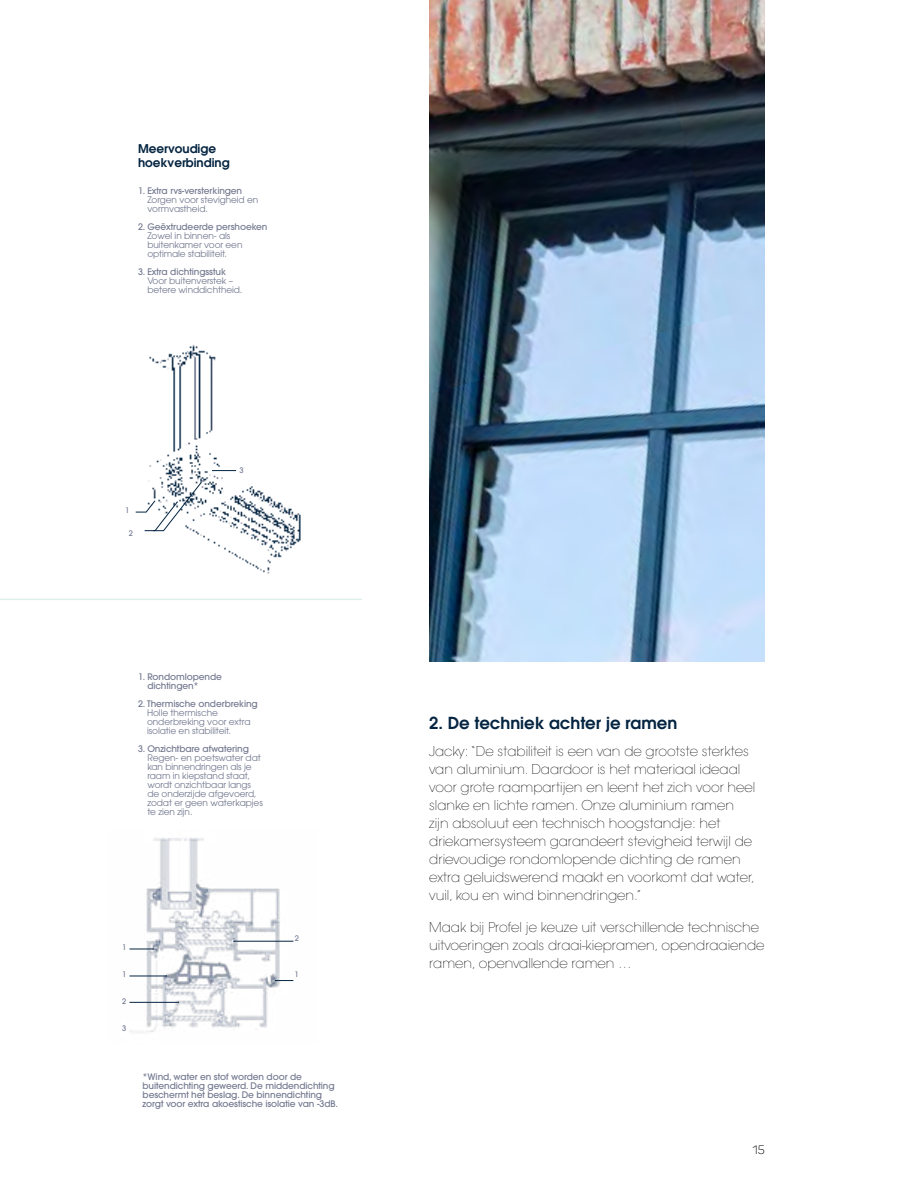
<style>
.page{position:relative;width:918px;height:1188px;background:#fff}
.page>*{position:absolute;margin:0;border:0;box-sizing:border-box;transform-origin:0 0}
.t1{font:600 16.5px "Avant Garde LT";color:#042441}
.t2{font:200 13.5px/18px "Avant Garde LT";color:#000}
.t3{font:600 12px/13.5px "Avant Garde LT";color:#042441}
.t4{font:300 12px "Panton";color:#000}
.t5{font:9px/9px "ITC Avant Garde Pro";letter-spacing:-.01em;color:#72788f}
.t6{font:500 9px/9px "ITC Avant Garde Pro";letter-spacing:-.01em;color:#72788f}
.t7{font:500 7.65px "ITC Avant Garde Pro";color:#72788f}
</style>
<div class="page">
<img style="left:429px;top:0;width:336px;height:662px">
<hr style="left:0;top:599px;width:362px;height:1px;background:#dfefea">
<img style="left:144px;top:344px;width:157px;height:230px">
<svg style="left:212px;top:470px;width:24px;height:1px"></svg>
<svg style="left:135px;top:482px;width:67px;height:49px"></svg>
<img style="left:129px;top:838px;width:165px;height:195px">
<svg style="left:129px;top:948px;width:25px;height:2px"></svg>
<svg style="left:275px;top:980px;width:18px;height:1px"></svg>
<hr style="left:234px;top:941px;width:59px;height:1px;background:#042441">
<hr style="left:129px;top:976px;width:38px;height:1px;background:#042441">
<hr style="left:129px;top:1002px;width:49px;height:1px;background:#042441">
<p class="t3" style="left:138px;top:142px;width:93px">Meervoudige hoekverbinding</p>
<p class="t6" style="left:138px;top:186px;width:106px">1. Extra rvs-versterkingen</p>
<p class="t5" style="left:147px;top:195px;width:112px">Zorgen voor stevigheid en vormvastheid.</p>
<p class="t6" style="left:138px;top:222px;width:131px">2. Geëxtrudeerde pershoeken</p>
<p class="t5" style="left:147px;top:231px;width:97px">Zowel in binnen- als buitenkamer voor een optimale stabiliteit.</p>
<p class="t6" style="left:138px;top:267px;width:89px">3. Extra dichtingsstuk</p>
<p class="t5" style="left:147px;top:276px;width:97px">Voor buitenverstek – betere winddichtheid.</p>
<p class="t7" style="left:125px;top:505px;width:6px">1</p>
<p class="t7" style="left:129px;top:528px;width:6px">2</p>
<p class="t7" style="left:239px;top:465px;width:6px">3</p>
<p class="t6" style="left:147px;top:672px;width:76px;text-indent:-9px">1. Rondomlopende dichtingen*</p>
<p class="t6" style="left:138px;top:699px;width:121px">2. Thermische onderbreking</p>
<p class="t5" style="left:147px;top:708px;width:105px">Holle thermische onderbreking voor extra isolatie en stabiliteit.</p>
<p class="t6" style="left:138px;top:744px;width:113px">3. Onzichtbare afwatering</p>
<p class="t5" style="left:147px;top:753px;width:117px">Regen- en poetswater dat kan binnendringen als je raam in kiepstand staat, wordt onzichtbaar langs de onderzijde afgevoerd, zodat er geen waterkapjes te zien zijn.</p>
<p class="t7" style="left:122px;top:942px;width:6px">1</p>
<p class="t7" style="left:295px;top:933px;width:6px">2</p>
<p class="t7" style="left:122px;top:969px;width:6px">1</p>
<p class="t7" style="left:295px;top:969px;width:6px">1</p>
<p class="t7" style="left:122px;top:996px;width:6px">2</p>
<p class="t7" style="left:122px;top:1023px;width:6px">3</p>
<p class="t6" style="left:143px;top:1072px;width:197px">*Wind, water en stof worden door de buitendichting geweerd. De middendichting beschermt het beslag. De binnendichting zorgt voor extra akoestische isolatie van -3dB.</p>
<p class="t1" style="left:429px;top:712px;width:250px">2. De techniek achter je ramen</p>
<p class="t2" style="left:429px;top:743px;width:328px">Jacky: “De stabiliteit is een van de grootste sterktes van aluminium. Daardoor is het materiaal ideaal voor grote raampartijen en leent het zich voor heel slanke en lichte ramen. Onze aluminium ramen zijn absoluut een technisch hoogstandje: het driekamersysteem garandeert stevigheid terwijl de drievoudige rondomlopende dichting de ramen extra geluidswerend maakt en voorkomt dat water, vuil, kou en wind binnendringen.”</p>
<p class="t2" style="left:429px;top:918px;width:337px">Maak bij Profel je keuze uit verschillende technische uitvoeringen zoals draai-kiepramen, opendraaiende ramen, openvallende ramen …</p>
<p class="t4" style="left:753px;top:1143px;width:14px">15</p>
</div>
